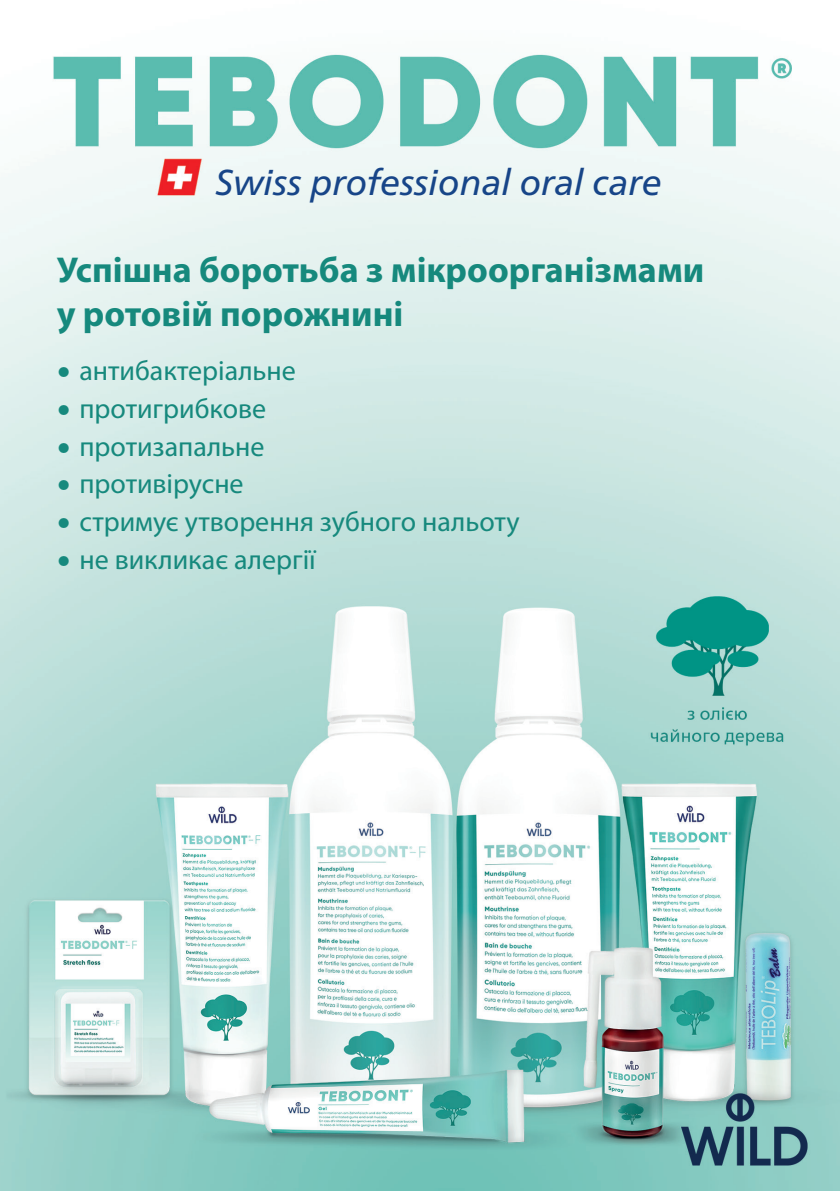
<style>
.page{position:relative;width:840px;height:1191px;background:#fff}
.page>*{position:absolute;margin:0;border:0;box-sizing:border-box;transform-origin:0 0}
.t1{font:700 36px/43.6px "Myriad Pro";color:#16897d}
.t2{font:italic 36px "Frutiger Neue LTCYR";color:#174588}
.t3{font:28px "Myriad Pro";color:#16897d}
.s1{font-family:"Helvetica Neue Cyr"}
</style>
<div class="page">
<img style="left:0;top:54px;width:839px;height:1137px">
<p class="t2" style="left:215px;top:161px;width:448px">Swiss professional oral care</p>
<p class="t1" style="left:57px;top:247px;width:648px">Успішна боротьба з мікроорганізмами у ротовій порожнині</p>
<p class="t3" style="left:57px;top:354px;width:240px"><span class="s1">•</span> антибактеріальне</p>
<p class="t3" style="left:57px;top:391px;width:211px"><span class="s1">•</span> протигрибкове</p>
<p class="t3" style="left:57px;top:429px;width:209px"><span class="s1">•</span> протизапальне</p>
<p class="t3" style="left:57px;top:467px;width:188px"><span class="s1">•</span> противірусне</p>
<p class="t3" style="left:57px;top:504px;width:464px"><span class="s1">•</span> стримує утворення зубного нальоту</p>
<p class="t3" style="left:57px;top:542px;width:260px"><span class="s1">•</span> не викликає алергії</p>
</div>
